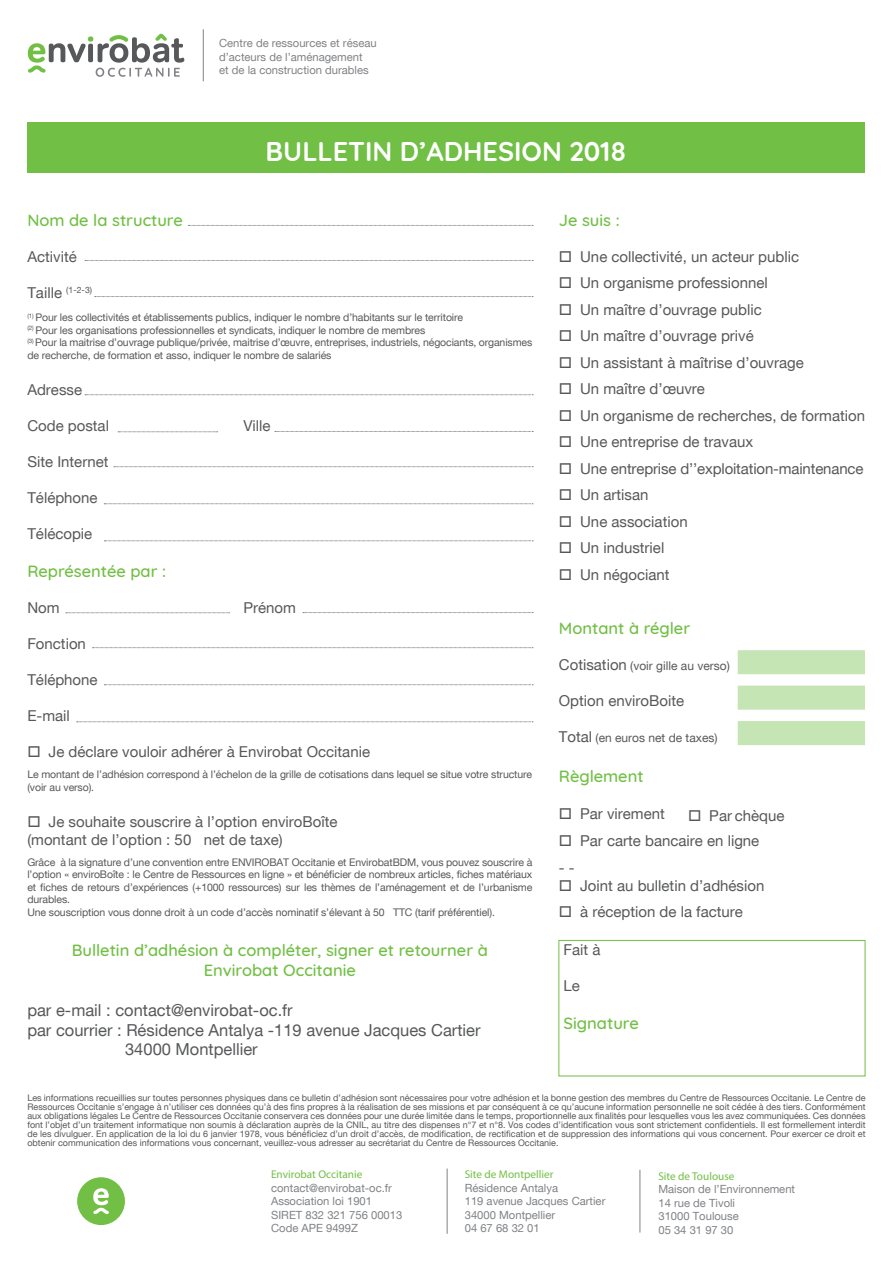
<style>
.page{position:relative;width:893px;height:1263px;background:#fff}
.page>*{position:absolute;margin:0;border:0;box-sizing:border-box;transform-origin:0 0}
.t1{font:700 27px "Quicksand";color:#fff}
.t2{font:500 16.5px/19.8px "Quicksand";color:#71bf44;text-align:center}
.t3{font:16.5px "Helvetica Neue";color:#57585a}
.t4{font:15px/26.5px "Helvetica Neue";color:#57585a}
.t5{font:12px "Helvetica Neue";color:#57585a}
.t6{font:11.25px/13.5px "Helvetica Neue";color:#808285}
.t7{font:11.25px "Myriad Pro";color:#71bf44}
.t8{font:10.5px/12.6px "Helvetica Neue";letter-spacing:-.01em;color:#57585a}
.t9{font:9px/9px "Helvetica Neue";color:#57585a;text-align:justify}
.t10{font:8.7px "Helvetica Neue";color:#57585a}
.s1{font-size:15px}
</style>
<div class="page">
<div style="left:27px;top:123px;width:837px;height:50px;background:#71bf44"></div>
<hr style="left:447px;top:1168px;width:1px;height:66px;background:#808285">
<hr style="left:640px;top:1170px;width:1px;height:62px;background:#808285">
<hr style="left:203px;top:29px;width:1px;height:52px;background:#808285">
<svg style="left:28px;top:34px;width:156px;height:43px"></svg>
<svg style="left:77px;top:1177px;width:48px;height:48px"></svg>
<div style="left:558px;top:940px;width:307px;height:136px;border:1px solid #71bf44"></div>
<div style="left:738px;top:650px;width:127px;height:24px;background:#c6e5b4"></div>
<div style="left:738px;top:686px;width:127px;height:24px;background:#c6e5b4"></div>
<div style="left:738px;top:721px;width:127px;height:24px;background:#c6e5b4"></div>
<svg style="left:85px;top:260px;width:448px;height:1px"></svg>
<svg style="left:95px;top:296px;width:438px;height:1px"></svg>
<svg style="left:85px;top:394px;width:448px;height:1px"></svg>
<svg style="left:118px;top:432px;width:100px;height:1px"></svg>
<svg style="left:275px;top:431px;width:258px;height:1px"></svg>
<svg style="left:114px;top:466px;width:419px;height:1px"></svg>
<svg style="left:104px;top:503px;width:429px;height:1px"></svg>
<svg style="left:104px;top:541px;width:429px;height:1px"></svg>
<svg style="left:66px;top:612px;width:164px;height:1px"></svg>
<svg style="left:303px;top:612px;width:230px;height:1px"></svg>
<svg style="left:93px;top:647px;width:440px;height:1px"></svg>
<svg style="left:104px;top:684px;width:429px;height:1px"></svg>
<svg style="left:77px;top:721px;width:456px;height:1px"></svg>
<svg style="left:188px;top:225px;width:345px;height:1px"></svg>
<p class="t6" style="left:219px;top:37px;width:159px">Centre de ressources et réseau d’acteurs de l’aménagement<br>et de la construction durables</p>
<h1 class="t1" style="left:266px;top:129px;width:362px">BULLETIN D’ADHESION 2018</h1>
<h2 class="t2" style="left:27px;top:208px;width:157px">Nom de la structure</h2>
<h3 class="t4" style="left:27px;top:244px;width:51px">Activité</h3>
<p class="t10" style="left:27px;top:286px;width:66px"><span class="s1">Taille</span> (1-2-3)</p>
<p class="t8" style="left:27px;top:312px;width:506px"><sup>(1)</sup> Pour les collectivités et établissements publics, indiquer le nombre d’habitants sur le territoire<br><sup>(2)</sup> Pour les organisations professionnelles et syndicats, indiquer le nombre de membres<br><sup>(3)</sup> Pour la maitrise d’ouvrage publique/privée, maitrise d’œuvre, entreprises, industriels, négociants, organismes de recherche, de formation et asso, indiquer le nombre de salariés</p>
<h3 class="t4" style="left:27px;top:377px;width:56px">Adresse</h3>
<h3 class="t4" style="left:27px;top:413px;width:83px">Code postal</h3>
<h3 class="t4" style="left:243px;top:413px;width:29px">Ville</h3>
<h3 class="t4" style="left:27px;top:449px;width:83px">Site Internet</h3>
<h3 class="t4" style="left:27px;top:485px;width:72px">Téléphone</h3>
<h3 class="t4" style="left:27px;top:521px;width:66px">Télécopie</h3>
<h2 class="t2" style="left:27px;top:559px;width:140px">Représentée par :</h2>
<h3 class="t4" style="left:27px;top:595px;width:34px">Nom</h3>
<h3 class="t4" style="left:243px;top:595px;width:54px">Prénom</h3>
<h3 class="t4" style="left:27px;top:631px;width:60px">Fonction</h3>
<h3 class="t4" style="left:27px;top:667px;width:72px">Téléphone</h3>
<h3 class="t4" style="left:27px;top:703px;width:44px">E-mail</h3>
<h3 class="t4" style="left:49px;top:739px;width:323px">Je déclare vouloir adhérer à Envirobat Occitanie</h3>
<p class="t8" style="left:27px;top:768px;width:506px">Le montant de l’adhésion correspond à l’échelon de la grille de cotisations dans lequel se situe votre structure (voir au verso).</p>
<h3 class="t4" style="left:27px;top:813px;width:312px;line-height:18px;text-indent:21px">Je souhaite souscrire à l’option enviroBoîte (montant de l’option : 50 € net de taxe)</h3>
<p class="t8" style="left:27px;top:856px;width:506px">Grâce à la signature d’une convention entre ENVIROBAT Occitanie et EnvirobatBDM, vous pouvez souscrire à l’option « enviroBoîte : le Centre de Ressources en ligne » et bénéficier de nombreux articles, fiches matériaux et fiches de retours d’expériences (+1000 ressources) sur les thèmes de l’aménagement et de l’urbanisme durables.<br>Une souscription vous donne droit à un code d’accès nominatif s’élevant à 50 € TTC (tarif préférentiel).</p>
<h2 class="t2" style="left:72px;top:939px;width:418px">Bulletin d’adhésion à compléter, signer et retourner à<br>Envirobat Occitanie</h2>
<h2 class="t3" style="left:27px;top:1002px;width:267px">par e-mail : contact@envirobat-oc.fr</h2>
<h2 class="t3" style="left:27px;top:1022px;width:455px">par courrier : Résidence Antalya -119 avenue Jacques Cartier</h2>
<h2 class="t3" style="left:125px;top:1042px;width:134px">34000 Montpellier</h2>
<h2 class="t2" style="left:559px;top:208px;width:62px">Je suis :</h2>
<p class="t4" style="left:580px;top:244px;width:286px">Une collectivité, un acteur public<br>Un organisme professionnel<br>Un maître d’ouvrage public<br>Un maître d’ouvrage privé<br>Un assistant à maîtrise d’ouvrage<br>Un maître d’œuvre<br>Un organisme de recherches, de formation<br>Une entreprise de travaux<br>Une entreprise d’’exploitation-maintenance<br>Un artisan<br>Une association<br>Un industriel<br>Un négociant</p>
<h2 class="t2" style="left:559px;top:617px;width:133px">Montant à régler</h2>
<h3 class="t5" style="left:559px;top:660px;width:172px"><span class="s1">Cotisation</span> (voir gille au verso)</h3>
<h3 class="t4" style="left:559px;top:688px;width:127px">Option enviroBoite</h3>
<h3 class="t5" style="left:559px;top:732px;width:160px"><span class="s1">Total</span> (en euros net de taxes)</h3>
<h2 class="t2" style="left:559px;top:764px;width:86px">Règlement</h2>
<h3 class="t4" style="left:580px;top:802px;width:181px">Par virement<br>Par carte bancaire en ligne</h3>
<h3 class="t4" style="left:559px;top:855px;width:17px">- -</h3>
<h3 class="t4" style="left:580px;top:873px;width:186px">Joint au bulletin d’adhésion à réception de la facture</h3>
<h3 class="t4" style="left:709px;top:803px;width:77px">Par chèque</h3>
<h3 class="t4" style="left:563px;top:937px;width:38px">Fait à</h3>
<h3 class="t4" style="left:563px;top:973px;width:18px">Le</h3>
<h2 class="t2" style="left:563px;top:1011px;width:77px">Signature</h2>
<p class="t9" style="left:27px;top:1094px;width:840px">Les informations recueillies sur toutes personnes physiques dans ce bulletin d’adhésion sont nécessaires pour votre adhésion et la bonne gestion des membres du Centre de Ressources Occitanie. Le Centre de Ressources Occitanie s’engage à n’utiliser ces données qu’à des fins propres à la réalisation de ses missions et par conséquent à ce qu’aucune information personnelle ne soit cédée à des tiers. Conformément aux obligations légales Le Centre de Ressources Occitanie conservera ces données pour une durée limitée dans le temps, proportionnelle aux finalités pour lesquelles vous les avez communiquées. Ces données font l’objet d’un traitement informatique non soumis à déclaration auprès de la CNIL, au titre des dispenses n°7 et n°8. Vos codes d’identification vous sont strictement confidentiels. Il est formellement interdit de les divulguer. En application de la loi du 6 janvier 1978, vous bénéficiez d’un droit d’accès, de modification, de rectification et de suppression des informations qui vous concernent. Pour exercer ce droit et obtenir communication des informations vous concernant, veuillez-vous adresser au secrétariat du Centre de Ressources Occitanie.</p>
<p class="t7" style="left:271px;top:1168px;width:93px">Envirobat Occitanie</p>
<p class="t6" style="left:271px;top:1182px;width:133px">contact@envirobat-oc.fr<br>Association loi 1901<br>SIRET 832 321 756 00013<br>Code APE 9499Z</p>
<p class="t7" style="left:465px;top:1168px;width:90px">Site de Montpellier</p>
<p class="t6" style="left:465px;top:1182px;width:142px">Résidence Antalya<br>119 avenue Jacques Cartier<br>34000 Montpellier<br>04 67 68 32 01</p>
<p class="t7" style="left:658px;top:1169px;width:78px">Site de Toulouse</p>
<p class="t6" style="left:658px;top:1183px;width:138px">Maison de l’Environnement<br>14 rue de Tivoli<br>31000 Toulouse<br>05 34 31 97 30</p>
</div>
